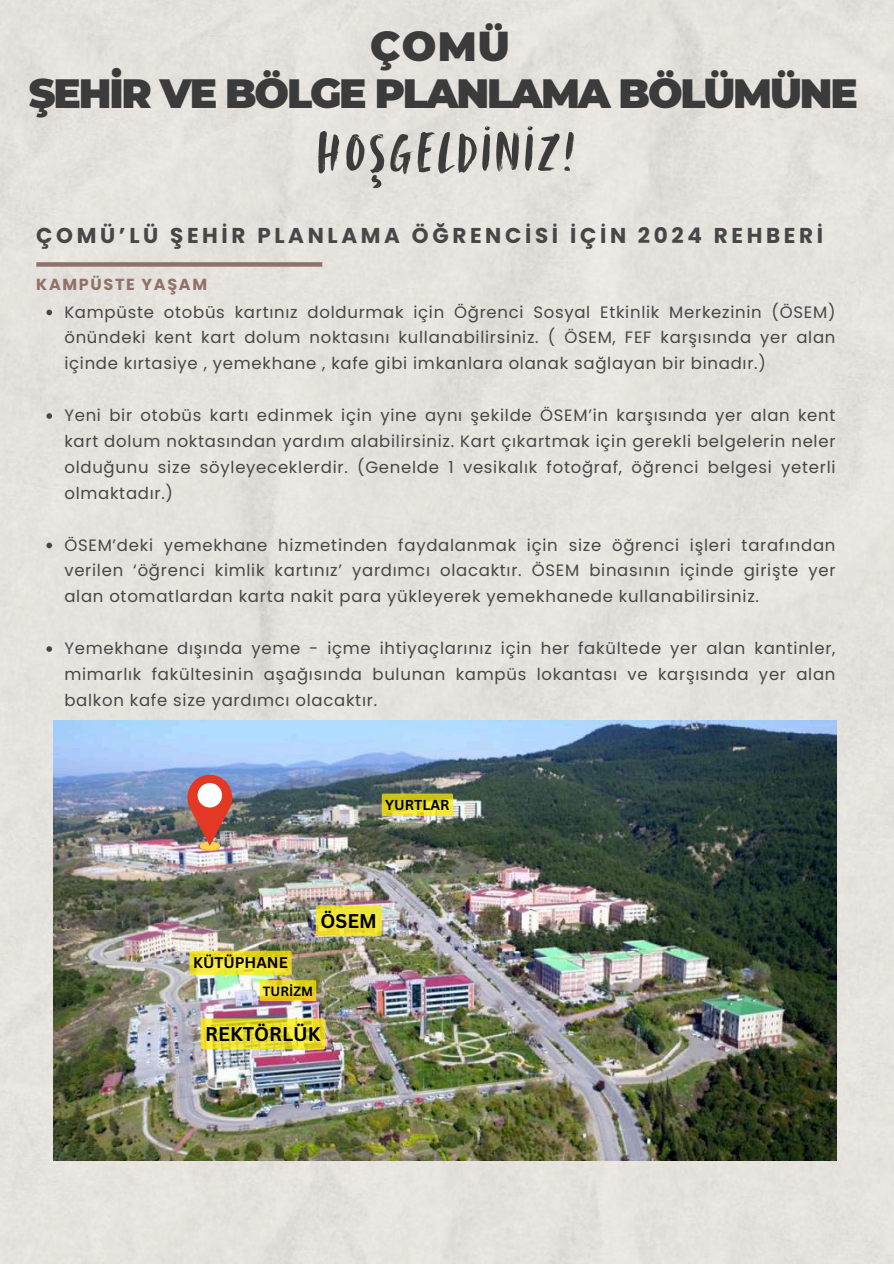
<style>
.page{position:relative;width:894px;height:1264px;background:#fff}
.page>*{position:absolute;margin:0;border:0;box-sizing:border-box;transform-origin:0 0}
.t1{font:54.3px "Avallon All Caps";letter-spacing:.065em;color:#3b3b3b}
.t2{font:900 40.8px/46.2px "Montserrat";letter-spacing:-.055em;color:#3b3b3b;text-align:center}
.t3{font:700 21.45px "Poppins";letter-spacing:.17em;color:#474747}
.t4{font:700 19.35px "Canva Sans";color:#000}
.t5{font:16.5px/25.8px "Poppins";letter-spacing:.045em;color:#474747;text-align:justify}
.t6{font:700 16.05px "Poppins";letter-spacing:.105em;color:#907268}
.t7{font:700 15px "Canva Sans";color:#000}
.t8{font:700 13.95px "Canva Sans";color:#000}
.t9{font:700 13.05px "Canva Sans";color:#000}
</style>
<div class="page">
<div style="left:0;top:0;width:893px;height:1263px;background:#e6e2dd"></div>
<div style="left:36px;top:262px;width:286px;height:5px;background:#907268"></div>
<img style="left:54px;top:720px;width:782px;height:440px">
<svg style="left:200px;top:842px;width:20px;height:9px"></svg>
<div style="left:200px;top:841px;width:20px;height:9px;background:#fcd24f;border-radius:50%"></div>
<svg style="left:187px;top:774px;width:45px;height:71px;background:#b45950"></svg>
<div style="left:197px;top:783px;width:25px;height:24px;background:#fff;border-radius:50%"></div>
<svg style="left:46px;top:310px;width:6px;height:5px"></svg>
<svg style="left:46px;top:413px;width:6px;height:6px"></svg>
<svg style="left:46px;top:542px;width:6px;height:6px"></svg>
<svg style="left:46px;top:646px;width:6px;height:6px"></svg>
<div style="left:200px;top:1018px;width:125px;height:31px;background:#ffed00;border-radius:3px;opacity:.74"></div>
<div style="left:315px;top:905px;width:66px;height:31px;background:#ffed00;border-radius:3px;opacity:.74"></div>
<div style="left:381px;top:793px;width:72px;height:23px;background:#ffed00;border-radius:2px;opacity:.74"></div>
<div style="left:259px;top:980px;width:57px;height:21px;background:#ffed00;border-radius:2px;opacity:.74"></div>
<div style="left:189px;top:950px;width:102px;height:24px;background:#ffed00;border-radius:2px;opacity:.74"></div>
<h2 class="t2" style="left:29px;top:24px;width:830px">ÇOMÜ<br>ŞEHİR VE BÖLGE PLANLAMA BÖLÜMÜNE</h2>
<h1 class="t1" style="left:316px;top:118px;width:260px">HOŞGELDİNİZ!</h1>
<h3 class="t3" style="left:36px;top:220px;width:788px">ÇOMÜ’LÜ ŞEHİR PLANLAMA ÖĞRENCİSİ İÇİN 2024 REHBERİ</h3>
<p class="t6" style="left:36px;top:273px;width:172px">KAMPÜSTE YAŞAM</p>
<p class="t5" style="left:64px;top:299px;width:772px">Kampüste otobüs kartınız doldurmak için Öğrenci Sosyal Etkinlik Merkezinin (ÖSEM) önündeki kent kart dolum noktasını kullanabilirsiniz. ( ÖSEM, FEF karşısında yer alan içinde kırtasiye , yemekhane , kafe gibi imkanlara olanak sağlayan bir binadır.)</p>
<p class="t5" style="left:64px;top:402px;width:772px">Yeni bir otobüs kartı edinmek için yine aynı şekilde ÖSEM’in karşısında yer alan kent kart dolum noktasından yardım alabilirsiniz. Kart çıkartmak için gerekli belgelerin neler olduğunu size söyleyeceklerdir. (Genelde 1 vesikalık fotoğraf, öğrenci belgesi yeterli olmaktadır.)</p>
<p class="t5" style="left:64px;top:532px;width:772px">ÖSEM’deki yemekhane hizmetinden faydalanmak için size öğrenci işleri tarafından verilen ‘öğrenci kimlik kartınız’ yardımcı olacaktır. ÖSEM binasının içinde girişte yer alan otomatlardan karta nakit para yükleyerek yemekhanede kullanabilirsiniz.</p>
<p class="t5" style="left:64px;top:635px;width:772px">Yemekhane dışında yeme - içme ihtiyaçlarınız için her fakültede yer alan kantinler, mimarlık fakültesinin aşağısında bulunan kampüs lokantası ve karşısında yer alan balkon kafe size yardımcı olacaktır.</p>
<p class="t8" style="left:385px;top:795px;width:66px">YURTLAR</p>
<p class="t4" style="left:320px;top:907px;width:58px">ÖSEM</p>
<p class="t7" style="left:193px;top:952px;width:96px">KÜTÜPHANE</p>
<p class="t9" style="left:263px;top:981px;width:52px">TURİZM</p>
<p class="t4" style="left:205px;top:1020px;width:117px">REKTÖRLÜK</p>
</div>
